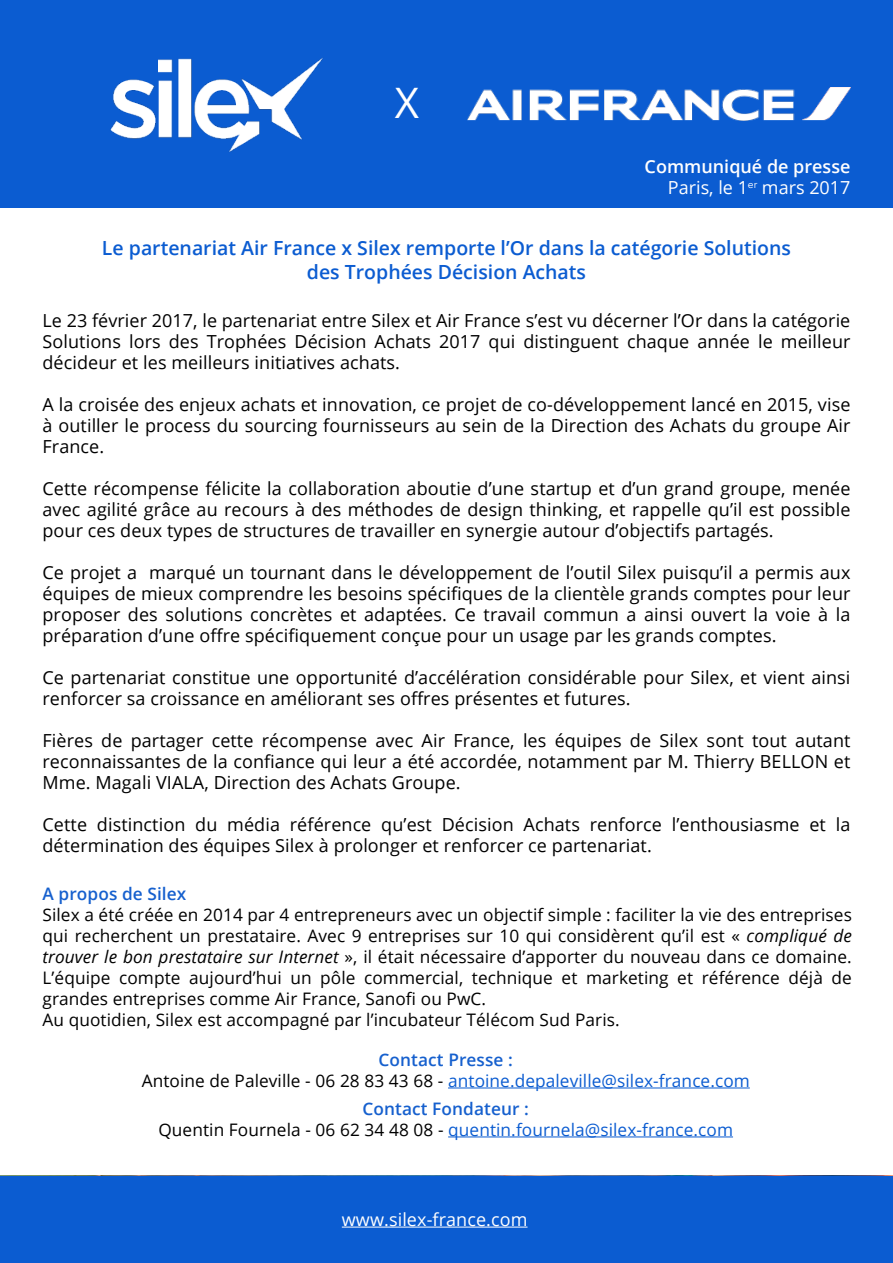
<style>
.page{position:relative;width:893px;height:1263px;background:#fff}
.page>*{position:absolute;margin:0;border:0;box-sizing:border-box;transform-origin:0 0}
.t1{font:42px "Open Sans";color:#fff}
.t2{font:600 19.5px/23.4px "Open Sans";color:#0b5cd1;text-align:center}
.t3{font:18px/21px "Open Sans";letter-spacing:.005em;color:#000;text-align:justify}
.t4{font:600 18px/21px "Open Sans";color:#fff;text-align:right}
.t5{font:18px "Open Sans";letter-spacing:.005em;color:#fff}
.t6{font:17.25px/21px "Open Sans";letter-spacing:.005em;color:#000}
.t7{font:17.25px/21px "Open Sans";letter-spacing:.005em;color:#0b5cd1;text-align:center}
.t8{font:600 17.25px "Open Sans";letter-spacing:.005em;color:#1660ce}
.s1{font-weight:400}
.s2{font-style:italic}
.s3{font-weight:600;color:#1660ce}
.s4{color:#000}
</style>
<div class="page">
<div style="left:0;top:0;width:893px;height:208px;background:#0b5cd1"></div>
<img style="left:110px;top:57px;width:213px;height:94px">
<div style="left:0;top:1176px;width:893px;height:87px;background:#0b5cd1"></div>
<hr style="left:448px;top:1136px;width:285px;height:1px;background:#0b5cd1">
<hr style="left:342px;top:1226px;width:185px;height:1px;background:#fff">
<hr style="left:448px;top:1087px;width:302px;height:1px;background:#0b5cd1">
<img style="left:468px;top:87px;width:382px;height:34px">
<h1 class="t1" style="left:395px;top:74px;width:26px">X</h1>
<p class="t4" style="left:645px;top:155px;width:207px">Communiqué de presse<br><span class="s1">Paris, le 1</span><sup>er</sup> <span class="s1">mars 2017</span></p>
<p class="t2" style="left:102px;top:236px;width:690px">Le partenariat Air France x Silex remporte l’Or dans la catégorie Solutions des Trophées Décision Achats</p>
<p class="t3" style="left:43px;top:309px;width:809px">Le 23 février 2017, le partenariat entre Silex et Air France s’est vu décerner l’Or dans la catégorie Solutions lors des Trophées Décision Achats 2017 qui distinguent chaque année le meilleur décideur et les meilleurs initiatives achats.</p>
<p class="t3" style="left:43px;top:393px;width:809px">A la croisée des enjeux achats et innovation, ce projet de co-développement lancé en 2015, vise à outiller le process du sourcing fournisseurs au sein de la Direction des Achats du groupe Air France.</p>
<p class="t3" style="left:43px;top:477px;width:809px">Cette récompense félicite la collaboration aboutie d’une startup et d’un grand groupe, menée avec agilité grâce au recours à des méthodes de design thinking, et rappelle qu’il est possible pour ces deux types de structures de travailler en synergie autour d’objectifs partagés.</p>
<p class="t3" style="left:43px;top:561px;width:809px">Ce projet a marqué un tournant dans le développement de l’outil Silex puisqu’il a permis aux équipes de mieux comprendre les besoins spécifiques de la clientèle grands comptes pour leur proposer des solutions concrètes et adaptées. Ce travail commun a ainsi ouvert la voie à la préparation d’une offre spécifiquement conçue pour un usage par les grands comptes.</p>
<p class="t3" style="left:43px;top:666px;width:809px">Ce partenariat constitue une opportunité d’accélération considérable pour Silex, et vient ainsi renforcer sa croissance en améliorant ses offres présentes et futures.</p>
<p class="t3" style="left:43px;top:729px;width:809px">Fières de partager cette récompense avec Air France, les équipes de Silex sont tout autant reconnaissantes de la confiance qui leur a été accordée, notamment par M. Thierry BELLON et Mme. Magali VIALA, Direction des Achats Groupe.</p>
<p class="t3" style="left:43px;top:813px;width:809px">Cette distinction du média référence qu’est Décision Achats renforce l’enthousiasme et la détermination des équipes Silex à prolonger et renforcer ce partenariat.</p>
<p class="t8" style="left:43px;top:882px;width:145px">A propos de Silex</p>
<p class="t6" style="left:43px;top:904px;width:811px">Silex a été créée en 2014 par 4 entrepreneurs avec un objectif simple : faciliter la vie des entreprises qui recherchent un prestataire. Avec 9 entreprises sur 10 qui considèrent qu’il est « <span class="s2">compliqué de trouver le bon prestataire sur Internet</span> », il était nécessaire d’apporter du nouveau dans ce domaine.<br>L’équipe compte aujourd’hui un pôle commercial, technique et marketing et référence déjà de grandes entreprises comme Air France, Sanofi ou PwC.<br>Au quotidien, Silex est accompagné par l’incubateur Télécom Sud Paris.</p>
<p class="t7" style="left:142px;top:1048px;width:610px"><span class="s3">Contact Presse :<br></span><span class="s4">Antoine de Paleville - 06 28 83 43 68 -</span> antoine.depaleville@silex-france.com</p>
<p class="t7" style="left:158px;top:1097px;width:576px"><span class="s3">Contact Fondateur :<br></span><span class="s4">Quentin Fournela - 06 62 34 48 08 -</span> quentin.fournela@silex-france.com</p>
<p class="t5" style="left:342px;top:1207px;width:187px">www.silex-france.com</p>
</div>
